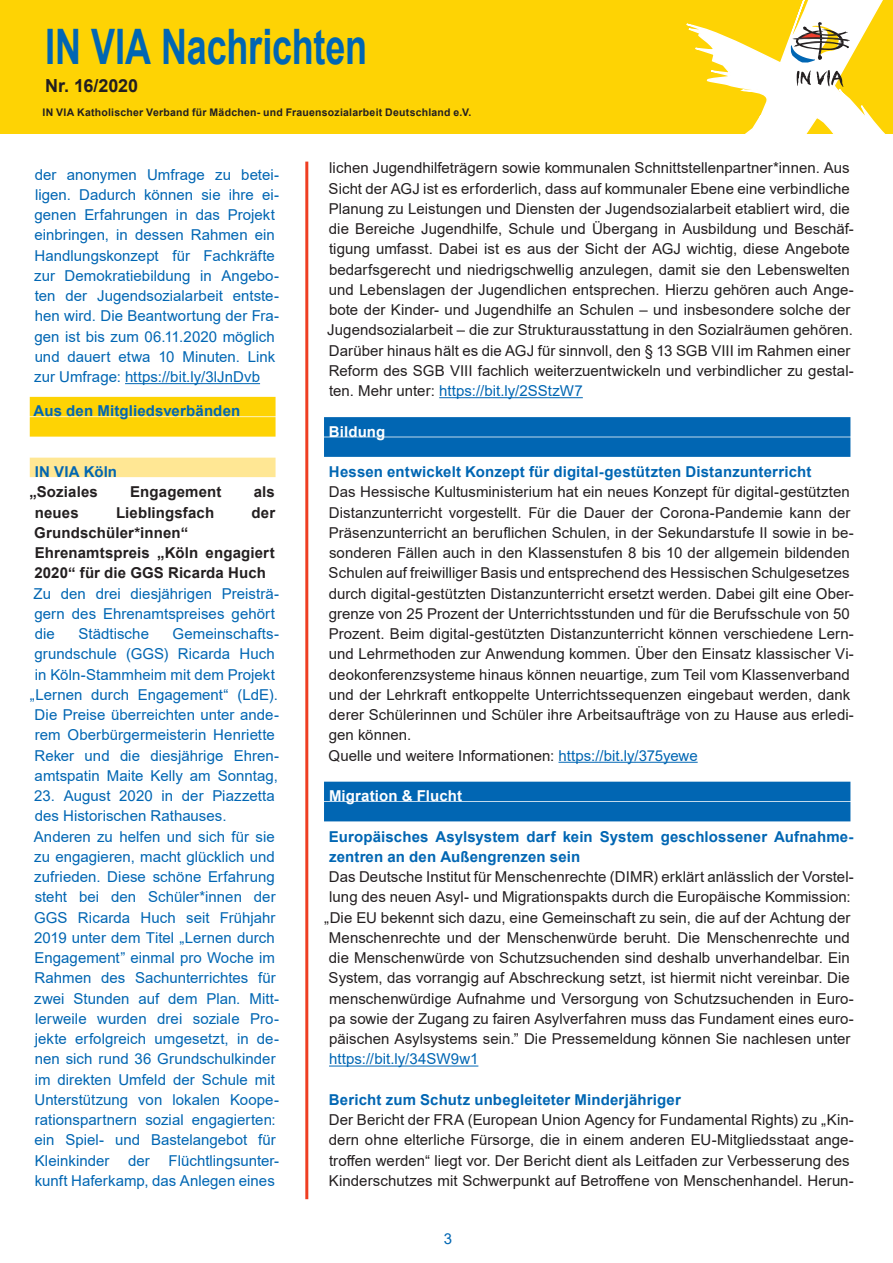
<style>
.page{position:relative;width:893px;height:1263px;background:#fff}
.page>*{position:absolute;margin:0;border:0;box-sizing:border-box;transform-origin:0 0}
.t1{font:700 48.9px "Arial";letter-spacing:-.005em;color:#0166b3;scale:.74 1}
.t2{font:700 18px "Arial";color:#231f20}
.t3{font:15px/20.2px "Arial";letter-spacing:.005em;color:#231f20}
.t4{font:15px/20.2px "Arial";letter-spacing:.005em;color:#0166b3}
.UNTERTITELKASTEN_GEL{font:700 15px/20.2px "Arial";letter-spacing:.01em;color:#0166b3}
.t5{font:700 15px/20.2px "Arial";letter-spacing:.01em;color:#231f20}
.TITELKASTEN_BLAU{font:700 15px "Arial";letter-spacing:.01em;color:#fff}
.t6{font:700 10.5px "Arial";letter-spacing:.02em;color:#231f20}
.s1{color:#0166b3}
</style>
<div class="page">
<div style="left:0;top:0;width:893px;height:133px;background:#fed304"></div>
<svg style="left:686px;top:0;width:199px;height:133px"></svg>
<hr style="left:305px;top:162px;width:3px;height:1037px;background:#ef3e22">
<hr style="left:439px;top:397px;width:144px;height:1px;background:#0166b3">
<div style="left:324px;top:417px;width:526px;height:20px;background:#0166b3"></div>
<div style="left:324px;top:437px;width:526px;height:20px;background:#0166b3"></div>
<hr style="left:558px;top:762px;width:140px;height:1px;background:#0166b3">
<div style="left:324px;top:782px;width:526px;height:19px;background:#0166b3"></div>
<div style="left:324px;top:802px;width:526px;height:19px;background:#0166b3"></div>
<hr style="left:329px;top:1066px;width:149px;height:1px;background:#0166b3">
<hr style="left:125px;top:383px;width:135px;height:1px;background:#0166b3">
<div style="left:30px;top:397px;width:246px;height:19px;background:#fed304"></div>
<div style="left:30px;top:417px;width:246px;height:20px;background:#fed304"></div>
<div style="left:30px;top:458px;width:246px;height:19px;background:#ffe794"></div>
<h1 class="t1" style="left:45px;top:12px;width:437px">IN VIA Nachrichten</h1>
<p class="t2" style="left:45px;top:73px;width:95px">Nr. 16/2020</p>
<p class="t6" style="left:43px;top:105px;width:430px">IN VIA Katholischer Verband für Mädchen- und Frauensozialarbeit Deutschland e.V.</p>
<p class="t4" style="left:34px;top:164px;width:246px">der anonymen Umfrage zu betei&shy;ligen. Dadurch können sie ihre ei&shy;genen Erfahrungen in das Projekt einbringen, in dessen Rahmen ein Handlungskonzept für Fachkräfte zur Demokratiebildung in Angebo&shy;ten der Jugendsozialarbeit entste&shy;hen wird. Die Beantwortung der Fra&shy;gen ist bis zum 06.11.2020 möglich und dauert etwa 10 Minuten. Link zur Umfrage: https://bit.ly/3lJnDvb</p>
<p class="UNTERTITELKASTEN_GEL" style="left:34px;top:401px;width:208px">Aus den Mitgliedsverbänden</p>
<p class="UNTERTITELKASTEN_GEL" style="left:35px;top:462px;width:84px">IN VIA Köln</p>
<p class="t5" style="left:29px;top:482px;width:70px">„Soziales</p>
<p class="t5" style="left:130px;top:482px;width:93px">Engagement</p>
<p class="t5" style="left:254px;top:482px;width:23px">als</p>
<p class="t5" style="left:35px;top:502px;width:45px">neues</p>
<p class="t5" style="left:116px;top:502px;width:100px">Lieblingsfach</p>
<p class="t5" style="left:252px;top:502px;width:25px">der</p>
<p class="t5" style="left:34px;top:523px;width:155px">Grundschüler*innen“</p>
<p class="t5" style="left:34px;top:543px;width:242px">Ehrenamtspreis „Köln engagiert<br>2020“ für die GGS Ricarda Huch</p>
<p class="t4" style="left:34px;top:583px;width:247px">Zu den drei diesjährigen Preisträ&shy;gern des Ehrenamtspreises gehört die</p>
<p class="t4" style="left:30px;top:624px;width:251px;text-align:right">Gemeinschafts-<br>grundschule (GGS) Ricarda Huch in Köln-Stammheim mit dem Projekt „Lernen durch Engagement“ (LdE).<br>Die Preise überreichten unter ande&shy;rem Oberbürgermeisterin Henriette<br>Reker und die diesjährige Ehren&shy;amtspatin Maite Kelly am Sonntag,</p>
<p class="t4" style="left:34px;top:786px;width:242px">23. August 2020 in der Piazzetta des Historischen Rathauses.</p>
<p class="t4" style="left:34px;top:826px;width:247px">Anderen zu helfen und sich für sie zu engagieren, macht glücklich und zufrieden. Diese schöne Erfahrung steht bei den Schüler*innen der GGS Ricarda Huch seit Frühjahr 2019 unter dem Titel „Lernen durch Engagement” einmal pro Woche im Rahmen des Sachunterrichtes für zwei Stunden auf dem Plan. Mitt&shy;lerweile wurden drei soziale Pro&shy;jekte erfolgreich umgesetzt, in de&shy;nen sich rund 36 Grundschulkinder im direkten Umfeld der Schule mit Unterstützung von lokalen Koope&shy;rationspartnern sozial engagierten: ein Spiel- und Bastelangebot für Kleinkinder der Flüchtlingsunter&shy;kunft Haferkamp, das Anlegen eines</p>
<p class="t4" style="left:78px;top:624px;width:72px">Städtische</p>
<p class="t3" style="left:327px;top:158px;width:528px">lichen Jugendhilfeträgern sowie kommunalen Schnittstellenpartner*innen. Aus Sicht der AGJ ist es erforderlich, dass auf kommunaler Ebene eine verbindliche Planung zu Leistungen und Diensten der Jugendsozialarbeit etabliert wird, die die Bereiche Jugendhilfe, Schule und Übergang in Ausbildung und Beschäf&shy;tigung umfasst. Dabei ist es aus der Sicht der AGJ wichtig, diese Angebote bedarfsgerecht und niedrigschwellig anzulegen, damit sie den Lebenswelten und Lebenslagen der Jugendlichen entsprechen. Hierzu gehören auch Ange&shy;bote der Kinder- und Jugendhilfe an Schulen – und insbesondere solche der Jugendsozialarbeit – die zur Strukturausstattung in den Sozialräumen gehören.</p>
<p class="t3" style="left:329px;top:340px;width:527px">Darüber hinaus hält es die AGJ für sinnvoll, den § 13 SGB VIII im Rahmen einer<br>Reform des SGB VIII fachlich weiterzuentwickeln und verbindlicher zu gestal&shy;ten. Mehr unter: <span class="s1">https://bit.ly/2SStzW7</span></p>
<p class="TITELKASTEN_BLAU" style="left:329px;top:421px;width:58px">Bildung</p>
<p class="UNTERTITELKASTEN_GEL" style="left:329px;top:462px;width:484px">Hessen entwickelt Konzept für digital-gestützten Distanzunterricht</p>
<p class="t3" style="left:329px;top:482px;width:527px">Das Hessische Kultusministerium hat ein neues Konzept für digital-gestützten Distanzunterricht vorgestellt. Für die Dauer der Corona-Pandemie kann der Präsenzunterricht an beruflichen Schulen, in der Sekundarstufe II sowie in be&shy;sonderen Fällen auch in den Klassenstufen 8 bis 10 der allgemein bildenden Schulen auf freiwilliger Basis und entsprechend des Hessischen Schulgesetzes durch digital-gestützten Distanzunterricht ersetzt werden. Dabei gilt eine Ober&shy;grenze von 25 Prozent der Unterrichtsstunden und für die Berufsschule von 50<br>Prozent. Beim digital-gestützten Distanzunterricht können verschiedene Lern&shy;und Lehrmethoden zur Anwendung kommen. Über den Einsatz klassischer Vi&shy;deokonferenzsysteme hinaus können neuartige, zum Teil vom Klassenverband und der Lehrkraft entkoppelte Unterrichtssequenzen eingebaut werden, dank derer Schülerinnen und Schüler ihre Arbeitsaufträge von zu Hause aus erledi&shy;gen können.</p>
<p class="t3" style="left:329px;top:745px;width:371px">Quelle und weitere Informationen: <span class="s1">https://bit.ly/375yewe</span></p>
<p class="TITELKASTEN_BLAU" style="left:329px;top:785px;width:135px">Migration &amp; Flucht</p>
<p class="UNTERTITELKASTEN_GEL" style="left:329px;top:826px;width:526px">Europäisches Asylsystem darf kein System geschlossener Aufnahme&shy;zentren an den Außengrenzen sein</p>
<p class="t3" style="left:329px;top:867px;width:527px">Das Deutsche Institut für Menschenrechte (DIMR) erklärt anlässlich der Vorstel-</p>
<p class="t3" style="left:329px;top:887px;width:523px">lung des neuen Asyl- und Migrationspakts durch die Europäische Kommission:</p>
<p class="t3" style="left:324px;top:907px;width:528px">„Die EU bekennt sich dazu, eine Gemeinschaft zu sein, die auf der Achtung der</p>
<p class="t3" style="left:329px;top:927px;width:522px">Menschenrechte und der Menschenwürde beruht. Die Menschenrechte und</p>
<p class="t3" style="left:329px;top:948px;width:522px">die Menschenwürde von Schutzsuchenden sind deshalb unverhandelbar. Ein</p>
<p class="t3" style="left:329px;top:968px;width:523px">System, das vorrangig auf Abschreckung setzt, ist hiermit nicht vereinbar. Die</p>
<p class="t3" style="left:329px;top:988px;width:526px">menschenwürdige Aufnahme und Versorgung von Schutzsuchenden in Euro-</p>
<p class="t3" style="left:329px;top:1008px;width:526px">pa sowie der Zugang zu fairen Asylverfahren muss das Fundament eines euro-</p>
<p class="t3" style="left:329px;top:1029px;width:523px">päischen Asylsystems sein.” Die Pressemeldung können Sie nachlesen unter</p>
<p class="t4" style="left:329px;top:1049px;width:151px">https://bit.ly/34SW9w1</p>
<p class="UNTERTITELKASTEN_GEL" style="left:329px;top:1090px;width:353px">Bericht zum Schutz unbegleiteter Minderjähriger</p>
<p class="t3" style="left:329px;top:1110px;width:527px">Der Bericht der FRA (European Union Agency for Fundamental Rights) zu „Kin&shy;dern ohne elterliche Fürsorge, die in einem anderen EU-Mitgliedsstaat ange&shy;troffen werden“ liegt vor. Der Bericht dient als Leitfaden zur Verbesserung des Kinderschutzes mit Schwerpunkt auf Betroffene von Menschenhandel. Herun-</p>
<p class="t4" style="left:444px;top:1229px;width:10px">3</p>
</div>
